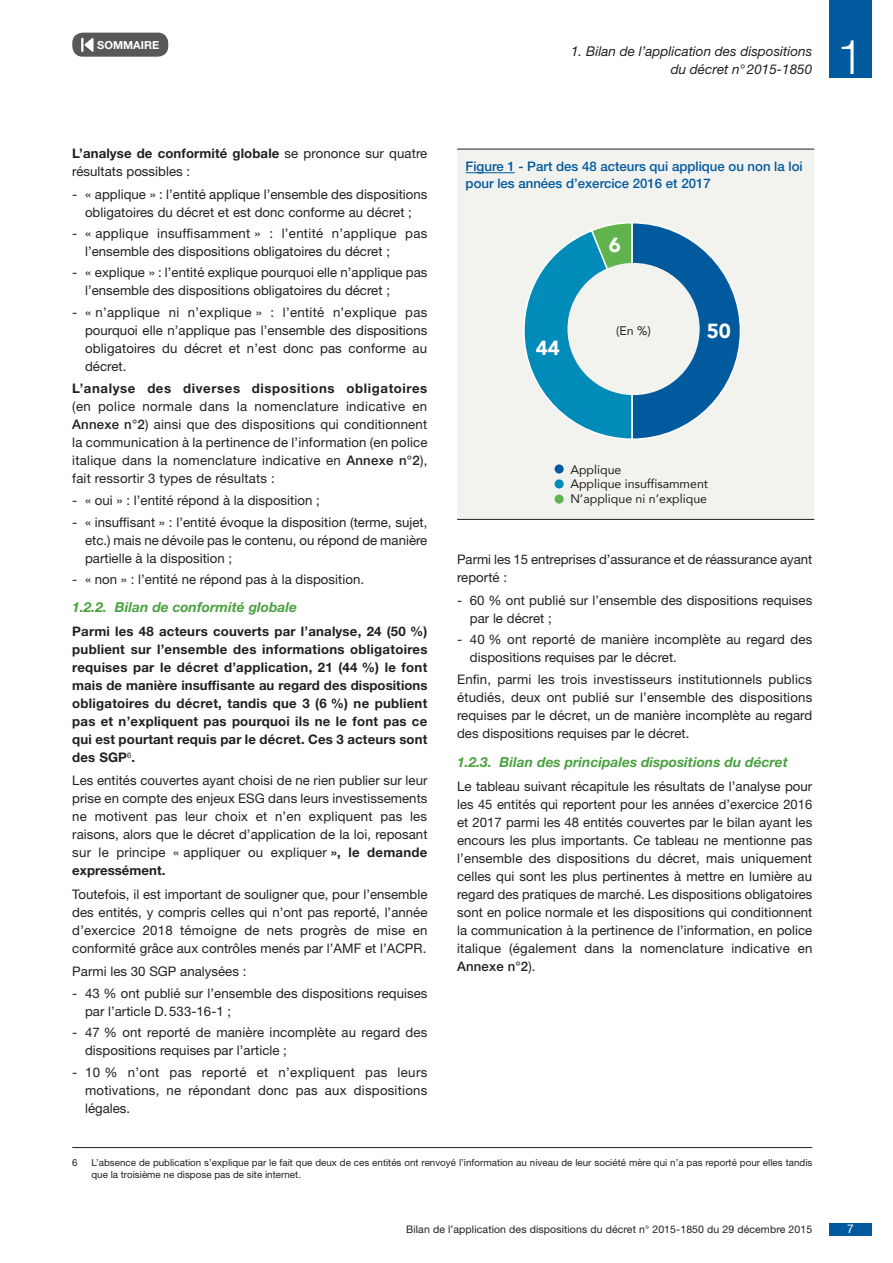
<style>
.page{position:relative;width:893px;height:1263px;background:#fff}
.page>*{position:absolute;margin:0;border:0;box-sizing:border-box;transform-origin:0 0}
.t1{font:300 48px "Helvetica Neue LT Std";color:#fff}
.t2{font:900 20.4px "Avenir";color:#fff}
.t3{font:italic 700 13.8px "Helvetica Neue LT Std";letter-spacing:.005em;color:#4aa140}
.t4{font:italic 13.5px/18px "Helvetica Neue LT Std";color:#231f20;text-align:right}
.t5{font:13.2px/18px "Helvetica Neue LT Std";letter-spacing:.005em;color:#231f20}
.t6{font:700 13.2px/18px "Helvetica Neue LT Std";letter-spacing:.015em;color:#231f20;text-align:justify}
.Import_T{font:500 13.2px/17.2px "Helvetica Neue LT Std";color:#01599e}
.t7{font:12.3px/14.9px "Avenir";color:#231f20}
.t8{font:12px "Helvetica Neue LT Std";color:#fff}
.t9{font:700 11.1px "Helvetica Neue LT Std";letter-spacing:.005em;color:#fff}
.t10{font:10.5px "Helvetica Neue LT Std";letter-spacing:.01em;color:#231f20}
.Renvoi_BAS_DE_PAGE{font:9.75px/12px "Helvetica Neue LT Std";letter-spacing:.005em;color:#231f20}
.s1{font-weight:700}
.s2{font-weight:500}
</style>
<div class="page">
<div style="left:829px;top:0;width:43px;height:78px;background:#01599e"></div>
<div style="left:829px;top:1222px;width:43px;height:13px;background:#01599e"></div>
<hr style="left:72px;top:1147px;width:740px;height:1px;background:#231f20">
<div style="left:457px;top:150px;width:357px;height:369px;background:#f2f2ef"></div>
<hr style="left:457px;top:149px;width:357px;height:1px;background:#231f20">
<hr style="left:457px;top:519px;width:357px;height:1px;background:#231f20">
<hr style="left:466px;top:172px;width:49px;height:1px;background:#01599e">
<svg style="left:522px;top:221px;width:220px;height:220px"></svg>
<div style="left:567px;top:263px;width:133px;height:132px;background:#f2f2ef;border-radius:50%"></div>
<div style="left:555px;top:464px;width:9px;height:9px;background:#01599e;border-radius:50%"></div>
<div style="left:555px;top:479px;width:9px;height:9px;background:#008bb9;border-radius:50%"></div>
<div style="left:555px;top:495px;width:9px;height:9px;background:#61b44d;border-radius:50%"></div>
<div style="left:72px;top:33px;width:96px;height:24px;background:#57585a;border-radius:10px"></div>
<svg style="left:81px;top:38px;width:13px;height:14px"></svg>
<p class="t9" style="left:97px;top:38px;width:64px">SOMMAIRE</p>
<p class="t4" style="left:571px;top:42px;width:243px">1. Bilan de l’application des dispositions du décret n°2015-1850</p>
<h1 class="t1" style="left:837px;top:27px;width:28px">1</h1>
<p class="t5" style="left:72px;top:144px;width:357px"><span class="s1">L’analyse de conformité globale</span> se prononce sur quatre résultats possibles :</p>
<p class="t5" style="left:72px;top:185px;width:357px;text-align:center">- « applique » : l’entité applique l’ensemble des dispositions obligatoires du décret et est donc conforme au décret ;</p>
<p class="t5" style="left:85px;top:224px;width:344px;text-indent:-13px">- « applique insuffisamment » : l’entité n’applique pas l’ensemble des dispositions obligatoires du décret ;</p>
<p class="t5" style="left:85px;top:263px;width:344px;text-indent:-13px">- « explique » : l’entité explique pourquoi elle n’applique pas l’ensemble des dispositions obligatoires du décret ;</p>
<p class="t5" style="left:85px;top:303px;width:344px;text-align:justify;text-indent:-13px">- « n’applique ni n’explique » : l’entité n’explique pas pourquoi elle n’applique pas l’ensemble des dispositions obligatoires du décret et n’est donc pas conforme au décret.</p>
<p class="t5" style="left:72px;top:379px;width:357px;text-align:justify"><span class="s1">L’analyse des diverses dispositions obligatoires </span>(en police normale dans la nomenclature indicative en <span class="s2">Annexe n°2</span>) ainsi que des dispositions qui conditionnent la communication à la pertinence de l’information (en police italique dans la nomenclature indicative en <span class="s2">Annexe n°2</span>), fait ressortir 3 types de résultats :</p>
<p class="t5" style="left:72px;top:491px;width:249px">- « oui » : l’entité répond à la disposition ;</p>
<p class="t5" style="left:85px;top:513px;width:344px;text-align:justify;text-indent:-13px">- « insuffisant » : l’entité évoque la disposition (terme, sujet, etc.) mais ne dévoile pas le contenu, ou répond de manière partielle à la disposition ;</p>
<p class="t5" style="left:72px;top:570px;width:293px">- « non » : l’entité ne répond pas à la disposition.</p>
<p class="t3" style="left:72px;top:598px;width:226px">1.2.2. Bilan de conformité globale</p>
<p class="t6" style="left:72px;top:622px;width:357px">Parmi les 48 acteurs couverts par l’analyse, 24 (50 %) publient sur l’ensemble des informations obligatoires requises par le décret d’application, 21 (44 %) le font mais de manière insuffisante au regard des dispositions obligatoires du décret, tandis que 3 (6 %) ne publient pas et n’expliquent pas pourquoi ils ne le font pas ce qui est pourtant requis par le décret. Ces 3 acteurs sont des SGP<sup>6</sup>.</p>
<p class="t5" style="left:72px;top:771px;width:357px;text-align:justify">Les entités couvertes ayant choisi de ne rien publier sur leur prise en compte des enjeux ESG dans leurs investissements ne motivent pas leur choix et n’en expliquent pas les raisons, alors que le décret d’application de la loi, reposant sur le principe « appliquer ou expliquer <span class="s1">», le demande expressément.</span></p>
<p class="t5" style="left:72px;top:885px;width:357px;text-align:justify">Toutefois, il est important de souligner que, pour l’ensemble des entités, y compris celles qui n’ont pas reporté, l’année d’exercice 2018 témoigne de nets progrès de mise en conformité grâce aux contrôles menés par l’AMF et l’ACPR.</p>
<p class="t5" style="left:72px;top:962px;width:176px">Parmi les 30 SGP analysées :</p>
<p class="t5" style="left:85px;top:984px;width:344px;text-indent:-13px">- 43 % ont publié sur l’ensemble des dispositions requises par l’article D.533-16-1 ;</p>
<p class="t5" style="left:85px;top:1023px;width:344px;text-indent:-13px">- 47 % ont reporté de manière incomplète au regard des dispositions requises par l’article ;</p>
<p class="t5" style="left:85px;top:1063px;width:344px;text-align:justify;text-indent:-13px">- 10 % n’ont pas reporté et n’expliquent pas leurs motivations, ne répondant donc pas aux dispositions légales.</p>
<p class="Import_T" style="left:466px;top:158px;width:339px">Figure 1 - Part des 48 acteurs qui applique ou non la loi pour les années d’exercice 2016 et 2017</p>
<p class="t2" style="left:536px;top:330px;width:26px">44</p>
<p class="t2" style="left:609px;top:227px;width:14px">6</p>
<p class="t7" style="left:616px;top:323px;width:36px">(En %)</p>
<p class="t2" style="left:707px;top:313px;width:26px">50</p>
<p class="t7" style="left:570px;top:462px;width:139px">Applique<br>Applique insuffisamment<br>N’applique ni n’explique</p>
<p class="t5" style="left:457px;top:550px;width:357px">Parmi les 15 entreprises d’assurance et de réassurance ayant reporté :</p>
<p class="t5" style="left:470px;top:591px;width:344px;text-indent:-13px">- 60 % ont publié sur l’ensemble des dispositions requises par le décret ;</p>
<p class="t5" style="left:470px;top:630px;width:344px;text-indent:-13px">- 40 % ont reporté de manière incomplète au regard des dispositions requises par le décret.</p>
<p class="t5" style="left:457px;top:670px;width:357px;text-align:justify">Enfin, parmi les trois investisseurs institutionnels publics étudiés, deux ont publié sur l’ensemble des dispositions requises par le décret, un de manière incomplète au regard des dispositions requises par le décret.</p>
<p class="t3" style="left:457px;top:753px;width:332px">1.2.3. Bilan des principales dispositions du décret</p>
<p class="t5" style="left:457px;top:777px;width:357px;text-align:justify">Le tableau suivant récapitule les résultats de l’analyse pour les 45 entités qui reportent pour les années d’exercice 2016 et 2017 parmi les 48 entités couvertes par le bilan ayant les encours les plus importants. Ce tableau ne mentionne pas l’ensemble des dispositions du décret, mais uniquement celles qui sont les plus pertinentes à mettre en lumière au regard des pratiques de marché. Les dispositions obligatoires sont en police normale et les dispositions qui conditionnent la communication à la pertinence de l’information, en police italique (également dans la nomenclature indicative en <span class="s2">Annexe n°2</span>).</p>
<p class="Renvoi_BAS_DE_PAGE" style="left:72px;top:1156px;width:7px">6</p>
<p class="Renvoi_BAS_DE_PAGE" style="left:91px;top:1156px;width:722px">L’absence de publication s’explique par le fait que deux de ces entités ont renvoyé l’information au niveau de leur société mère qui n’a pas reporté pour elles tandis que la troisième ne dispose pas de site internet.</p>
<p class="t10" style="left:406px;top:1223px;width:408px">Bilan de l’application des dispositions du décret n° 2015-1850 du 29 décembre 2015</p>
<p class="t8" style="left:847px;top:1222px;width:8px">7</p>
</div>
